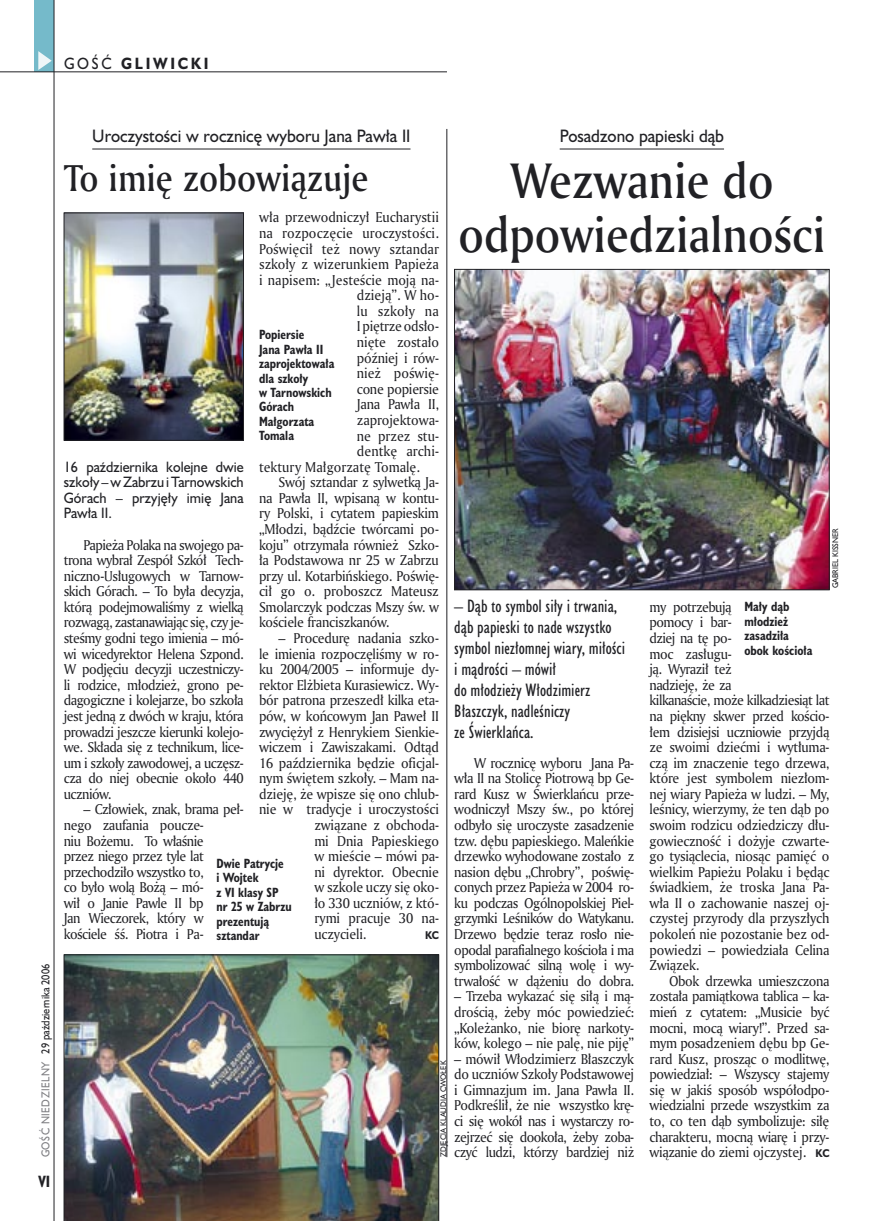
<style>
.page{position:relative;width:872px;height:1221px;background:#fff}
.page>*{position:absolute;margin:0;border:0;box-sizing:border-box;transform-origin:0 0}
._05a_tytyl_AmMd_32_pt{font:48px/54px "Amerigo Md PL";color:#212125;text-align:center;scale:.9 1}
._05-9_tytyl_AmMd_24_pt{font:36px "Amerigo Md PL";color:#212125;scale:.9 1}
._06-5_lead_lokal_HuCn_11_pt{font:16.5px/21px "Humanst 521 Cn PL";color:#212125}
._04-3_nadtytul_lokal{font:16.5px "Humanst 521 PL";color:#212125;scale:.94 1}
._15a_temat_lewo{font:700 15px "Humanst 521 PL";letter-spacing:.2em;color:#212125;scale:.9 1}
._16_pagina_lewa{font:700 15px "Humanst 521 Cn PL";color:#212125;scale:.94 1}
._01_body_tekst{font:13.8px/15.6px "Amerigo PL";letter-spacing:-.02em;color:#212125;text-align:justify;scale:.94 1}
._01_body_tekst-2{font:13.8px/15.6px "Amerigo PL";letter-spacing:-.04em;color:#212125;scale:.94 1}
._01_body_tekst-3{font:13.8px "Amerigo PL";color:#212125;scale:.94 1}
._06-5_lead_lokal_maly_Hu_9_pt{font:13.8px/15.6px "Humanst 521 PL";color:#212125;text-align:justify;scale:.94 1}
._01_body_tekst-4{font:13.8px "Amerigo PL";letter-spacing:.01em;color:#212125;scale:.94 1}
._01_body_tekst-5{font:13.8px "Amerigo PL";letter-spacing:.005em;color:#212125;scale:.94 1}
._09_podpis_zdjecia_HuCnB{font:700 12.3px/14.4px "Humanst 521 Cn PL";color:#212125;scale:.94 1}
._18_data_lewa{font:10.5px "Humanst 521 PL";color:#212125;scale:.9 1}
._18a_data_lewa_GOSC{font:10.5px "Humanst 521 PL";letter-spacing:.05em;color:#7f7f83;scale:.9 1}
._01_body_tekst-6{font:700 10.35px "Humanst 521 PL";color:#212125;scale:.9 1}
._09a_autor_zdjecia_Hu_5_pt{font:7.5px "Humanst 521 PL";color:#212125;scale:.94 1}
.s1{font-weight:400}
.s2{font-family:"Humanst 521 PL";font-weight:700;font-size:10.35px}
</style>
<div class="page">
<div style="left:35px;top:0;width:19px;height:72px;background:#75baca"></div>
<hr style="left:54px;top:0;width:1px;height:1220px;background:#212125">
<hr style="left:0;top:72px;width:447px;height:1px;background:#212125">
<svg style="left:38px;top:51px;width:14px;height:19px"></svg>
<hr style="left:92px;top:149px;width:318px;height:1px;background:#212125">
<hr style="left:559px;top:149px;width:165px;height:1px;background:#212125">
<img style="left:66px;top:215px;width:176px;height:223px">
<div style="left:64px;top:213px;width:180px;height:227px;border:1px solid #212125"></div>
<img style="left:456px;top:271px;width:371px;height:317px">
<div style="left:454px;top:269px;width:375px;height:321px;border:1px solid #212125"></div>
<img style="left:64px;top:954px;width:375px;height:266px">
<hr style="left:446px;top:129px;width:1px;height:1027px;background:#212125">
<p class="_15a_temat_lewo" style="left:64px;top:53px;width:162px"><span class="s1">GOŚĆ</span> GLIWICKI</p>
<p class="_18_data_lewa" style="left:38px;top:1053px;width:101px;rotate:-90deg">29 października 2006</p>
<p class="_18a_data_lewa_GOSC" style="left:38px;top:1157px;width:108px;rotate:-90deg">GOŚĆ NIEDZIELNY</p>
<p class="_16_pagina_lewa" style="left:38px;top:1170px;width:14px">VI</p>
<p class="_04-3_nadtytul_lokal" style="left:92px;top:124px;width:340px">Uroczystości w rocznicę wyboru Jana Pawła II</p>
<p class="_05-9_tytyl_AmMd_24_pt" style="left:64px;top:154px;width:340px">To imię zobowiązuje</p>
<p class="_04-3_nadtytul_lokal" style="left:559px;top:124px;width:176px">Posadzono papieski dąb</p>
<p class="_05a_tytyl_AmMd_32_pt" style="left:458px;top:152px;width:409px">Wezwanie do odpowiedzialności</p>
<p class="_01_body_tekst-3" style="left:259px;top:208px;width:193px">wła przewodniczył Eucharystii</p>
<p class="_01_body_tekst-4" style="left:259px;top:224px;width:193px">na rozpoczęcie uroczystości.</p>
<p class="_01_body_tekst-3" style="left:259px;top:239px;width:193px">Poświęcił też nowy sztandar</p>
<p class="_01_body_tekst-3" style="left:259px;top:255px;width:193px">szkoły z wizerunkiem Papieża</p>
<p class="_01_body_tekst-3" style="left:259px;top:270px;width:193px">i napisem: „Jesteście moją na-</p>
<p class="_01_body_tekst-3" style="left:357px;top:286px;width:89px">dzieją”. W ho-</p>
<p class="_01_body_tekst-4" style="left:357px;top:302px;width:89px">lu szkoły na</p>
<p class="_01_body_tekst" style="left:357px;top:318px;width:89px">I piętrze odsło-</p>
<p class="_01_body_tekst" style="left:357px;top:334px;width:89px">nięte zostało</p>
<p class="_01_body_tekst" style="left:357px;top:349px;width:89px">później i rów-</p>
<p class="_01_body_tekst-3" style="left:357px;top:364px;width:89px">nież poświę-</p>
<p class="_01_body_tekst" style="left:357px;top:380px;width:89px">cone popiersie</p>
<p class="_01_body_tekst" style="left:357px;top:396px;width:89px">Jana Pawła II,</p>
<p class="_01_body_tekst" style="left:357px;top:412px;width:89px">zaprojektowa-</p>
<p class="_01_body_tekst-3" style="left:357px;top:426px;width:89px">ne przez stu-</p>
<p class="_01_body_tekst-5" style="left:357px;top:442px;width:89px">dentkę archi-</p>
<p class="_01_body_tekst-3" style="left:259px;top:457px;width:173px">tektury Małgorzatę Tomalę.</p>
<p class="_01_body_tekst" style="left:259px;top:474px;width:193px;text-indent:20px">Swój sztandar z sylwetką Ja&shy;na Pawła II, wpisaną w kontu&shy;ry Polski, i cytatem papieskim „Młodzi, bądźcie twórcami po&shy;koju” otrzymała również Szko&shy;ła Podstawowa nr 25 w Zabrzu przy ul. Kotarbińskiego. Poświę&shy;cił go o. proboszcz Mateusz Smolarczyk podczas Mszy św. w kościele franciszkanów.</p>
<p class="_01_body_tekst" style="left:279px;top:630px;width:172px">– Procedurę nadania szko-</p>
<p class="_01_body_tekst" style="left:259px;top:645px;width:193px">le imienia rozpoczęliśmy w ro-</p>
<p class="_01_body_tekst" style="left:259px;top:661px;width:193px">ku 2004/2005 – informuje dy-</p>
<p class="_01_body_tekst" style="left:259px;top:676px;width:193px">rektor Elżbieta Kurasiewicz. Wy-</p>
<p class="_01_body_tekst" style="left:259px;top:692px;width:193px">bór patrona przeszedł kilka eta-</p>
<p class="_01_body_tekst" style="left:259px;top:707px;width:193px">pów, w końcowym Jan Paweł II</p>
<p class="_01_body_tekst" style="left:259px;top:723px;width:193px">zwyciężył z Henrykiem Sienkie-</p>
<p class="_01_body_tekst" style="left:259px;top:739px;width:193px">wiczem i Zawiszakami. Odtąd</p>
<p class="_01_body_tekst" style="left:259px;top:754px;width:193px">16 października będzie oficjal-</p>
<p class="_01_body_tekst" style="left:259px;top:770px;width:193px">nym świętem szkoły. – Mam na-</p>
<p class="_01_body_tekst" style="left:259px;top:785px;width:193px">dzieję, że wpisze się ono chlub-</p>
<p class="_01_body_tekst" style="left:259px;top:801px;width:193px">nie w tradycje i uroczystości</p>
<p class="_01_body_tekst" style="left:314px;top:816px;width:134px">związane z obchoda-</p>
<p class="_01_body_tekst" style="left:314px;top:832px;width:134px">mi Dnia Papieskiego</p>
<p class="_01_body_tekst" style="left:314px;top:848px;width:134px">w mieście – mówi pa-</p>
<p class="_01_body_tekst" style="left:314px;top:863px;width:134px">ni dyrektor. Obecnie</p>
<p class="_01_body_tekst" style="left:314px;top:879px;width:134px">w szkole uczy się oko-</p>
<p class="_01_body_tekst" style="left:314px;top:894px;width:134px">ło 330 uczniów, z któ-</p>
<p class="_01_body_tekst" style="left:314px;top:910px;width:134px">rymi pracuje 30 na-</p>
<p class="_01_body_tekst" style="left:314px;top:925px;width:57px">uczycieli.</p>
<p class="_01_body_tekst-6" style="left:425px;top:928px;width:17px">KC</p>
<p class="_09_podpis_zdjecia_HuCnB" style="left:259px;top:327px;width:82px">Popiersie<br>Jana Pawła II zaprojektowała dla szkoły<br>w Tarnowskich<br>Górach<br>Małgorzata<br>Tomala</p>
<p class="_06-5_lead_lokal_maly_Hu_9_pt" style="left:64px;top:458px;width:193px">16 października kolejne dwie szkoły – w Zabrzu i Tarnowskich Górach – przyjęły imię Jana Pawła II.</p>
<p class="_01_body_tekst" style="left:64px;top:536px;width:193px;text-indent:20px">Papieża Polaka na swojego pa&shy;trona wybrał Zespół Szkół Tech&shy;niczno-Usługowych w Tarnow&shy;skich Górach. – To była decyzja, którą podejmowaliśmy z wielką rozwagą, zastanawiając się, czy je&shy;steśmy godni tego imienia – mó&shy;wi wicedyrektor Helena Szpond.<br>W podjęciu decyzji uczestniczy&shy;li rodzice, młodzież, grono pe&shy;dagogiczne i kolejarze, bo szkoła jest jedną z dwóch w kraju, która prowadzi jeszcze kierunki kolejo&shy;we. Składa się z technikum, lice&shy;um i szkoły zawodowej, a uczęsz&shy;cza do niej obecnie około 440 uczniów.</p>
<p class="_01_body_tekst-2" style="left:64px;top:801px;width:193px;text-indent:20px">– Człowiek, znak, brama peł&shy;nego zaufania poucze-<br>niu Bożemu. To właśnie<br>przez niego przez tyle lat przechodziło wszystko to,<br>co było wolą Bożą – mó-<br>wił o Janie Pawle II bp<br>Jan Wieczorek, który w kościele śś. Piotra i Pa-</p>
<p class="_09a_autor_zdjecia_Hu_5_pt" style="left:830px;top:588px;width:65px;rotate:-90deg">GABRIEL KISSNER</p>
<p class="_06-5_lead_lokal_HuCn_11_pt" style="left:454px;top:595px;width:172px">– Dąb to symbol siły i trwania, dąb papieski to nade wszystko symbol niezłomnej wiary, miłości i mądrości – mówił<br>do młodzieży Włodzimierz<br>Błaszczyk, nadleśniczy<br>ze Świerklańca.</p>
<p class="_01_body_tekst" style="left:454px;top:754px;width:193px;text-indent:20px">W rocznicę wyboru Jana Pa&shy;wła II na Stolicę Piotrową bp Ge&shy;rard Kusz w Świerklańcu prze&shy;wodniczył Mszy św., po której odbyło się uroczyste zasadzenie tzw. dębu papieskiego. Maleńkie drzewko wyhodowane zostało z nasion dębu „Chrobry”, poświę&shy;conych przez Papieża w 2004 ro&shy;ku podczas Ogólnopolskiej Piel&shy;grzymki Leśników do Watykanu.<br>Drzewo będzie teraz rosło nie&shy;opodal parafialnego kościoła i ma symbolizować silną wolę i wy&shy;trwałość w dążeniu do dobra.</p>
<p class="_01_body_tekst" style="left:454px;top:988px;width:193px">– Trzeba wykazać się siłą i mą&shy;drością, żeby móc powiedzieć: „Koleżanko, nie biorę narkoty&shy;ków, kolego – nie palę, nie piję”</p>
<p class="_01_body_tekst" style="left:454px;top:1050px;width:193px">– mówił Włodzimierz Błaszczyk do uczniów Szkoły Podstawowej i Gimnazjum im. Jana Pawła II.<br>Podkreślił, że nie wszystko krę&shy;ci się wokół nas i wystarczy ro&shy;zejrzeć się dookoła, żeby zoba&shy;czyć ludzi, którzy bardziej niż</p>
<p class="_01_body_tekst" style="left:649px;top:598px;width:193px;text-align:left">my potrzebują<br>pomocy i bar-<br>dziej na tę po-<br>moc zasługu-<br>ją. Wyraził też<br>nadzieję, że za<br>kilkanaście, może kilkadziesiąt lat na piękny skwer przed kościo&shy;łem dzisiejsi uczniowie przyjdą ze swoimi dziećmi i wytłuma&shy;czą im znaczenie tego drzewa, które jest symbolem niezłom&shy;nej wiary Papieża w ludzi. – My, leśnicy, wierzymy, że ten dąb po swoim rodzicu odziedziczy dłu&shy;gowieczność i dożyje czwarte&shy;go tysiąclecia, niosąc pamięć o wielkim Papieżu Polaku i będąc świadkiem, że troska Jana Pa&shy;wła II o zachowanie naszej oj&shy;czystej przyrody dla przyszłych pokoleń nie pozostanie bez od&shy;powiedzi – powiedziała Celina<br>Związek.</p>
<p class="_01_body_tekst" style="left:649px;top:972px;width:193px;text-indent:20px">Obok drzewka umieszczona została pamiątkowa tablica – ka&shy;mień z cytatem: „Musicie być mocni, mocą wiary!”. Przed sa&shy;mym posadzeniem dębu bp Ge&shy;rard Kusz, prosząc o modlitwę, powiedział: – Wszyscy stajemy się w jakiś sposób współodpo&shy;wiedzialni przede wszystkim za to, co ten dąb symbolizuje: siłę charakteru, mocną wiarę i przy&shy;wiązanie do ziemi ojczystej. <span class="s2">KC</span></p>
<p class="_09_podpis_zdjecia_HuCnB" style="left:744px;top:599px;width:74px">Mały dąb młodzież zasadziła obok kościoła</p>
<p class="_09_podpis_zdjecia_HuCnB" style="left:216px;top:855px;width:82px">Dwie Patrycje<br>i Wojtek<br>z VI klasy SP nr 25 w Zabrzu prezentują sztandar</p>
<p class="_09a_autor_zdjecia_Hu_5_pt" style="left:438px;top:1156px;width:104px;rotate:-90deg">ZDJĘCIA KLAUDIA CWOŁEK</p>
</div>
